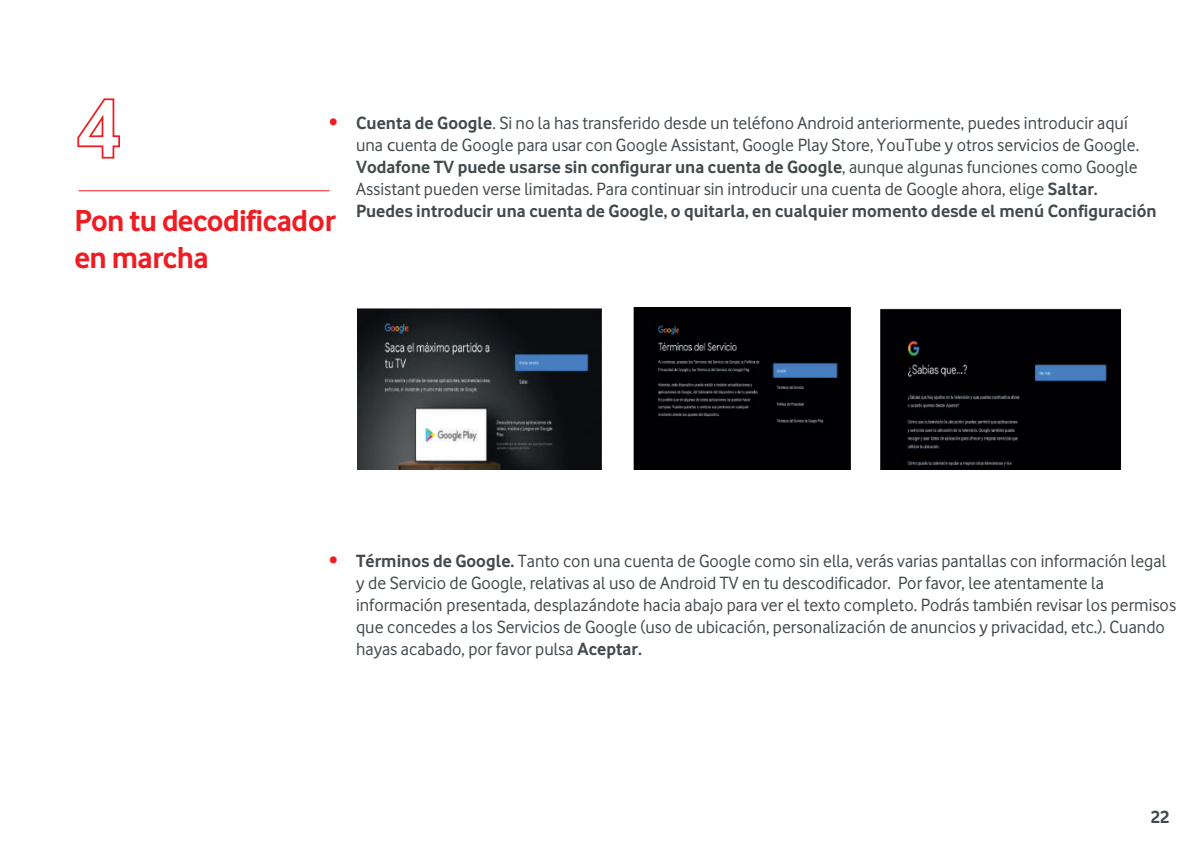
<style>
.page{position:relative;width:1201px;height:849px;background:#fff}
.page>*{position:absolute;margin:0;border:0;box-sizing:border-box;transform-origin:0 0}
.t1{font:700 31.5px/37.8px "Vodafone Rg";letter-spacing:-.02em;color:#ee1d23}
.t2{font:18.38px/22.1px "Vodafone Rg";color:#43494d}
.t3{font:700 18.38px "Vodafone Rg";color:#43494d}
.s1{color:#ee1d23}
.s2{font-weight:700}
.s3{font-family:"Myriad Pro"}
</style>
<div class="page">
<svg style="left:77px;top:98px;width:43px;height:61px"></svg>
<hr style="left:78px;top:190px;width:251px;height:1px;background:#ee1d23">
<img style="left:358px;top:307px;width:762px;height:162px">
<p class="t2" style="left:356px;top:111px;width:802px;text-indent:-27px"><span class="s1">•</span> <span class="s2">Cuenta de Google</span>. Si no la has transferido desde un teléfono Android anteriormente, puedes introducir aquí una <span class="s3">c</span>uenta de Google para usar con Google Assistant, Google Play Store, YouTube y otros servicios de Google.<br><span class="s2">Vodafone TV puede usarse sin configurar una cuenta de Google</span>, aunque algunas funciones como Google Assistant pueden verse limitadas. Para continuar sin introducir una cuenta de Google ahora, elige <span class="s2">Saltar.<br>Puedes introducir una cuenta de Google, o quitarla, en cualquier momento desde el menú Configuración</span></p>
<h1 class="t1" style="left:74px;top:201px;width:263px">Pon tu decodificador en marcha</h1>
<p class="t2" style="left:356px;top:549px;width:821px;text-indent:-27px"><span class="s1">•</span> <span class="s2">Términos de Google.</span> Tanto con una cuenta de Google como sin ella, verás varias pantallas con información legal y de Servicio de Google, relativas al uso de Android TV en tu descodificador. Por favor, lee atentamente la información presentada, desplazándote hacia abajo para ver el texto completo. Podrás también revisar los permisos que concedes a los Servicios de Google (uso de ubicación, personalización de anuncios y privacidad, etc.). Cuando hayas acabado, por favor pulsa <span class="s2">Aceptar.</span></p>
<p class="t3" style="left:1150px;top:805px;width:20px">22</p>
</div>
